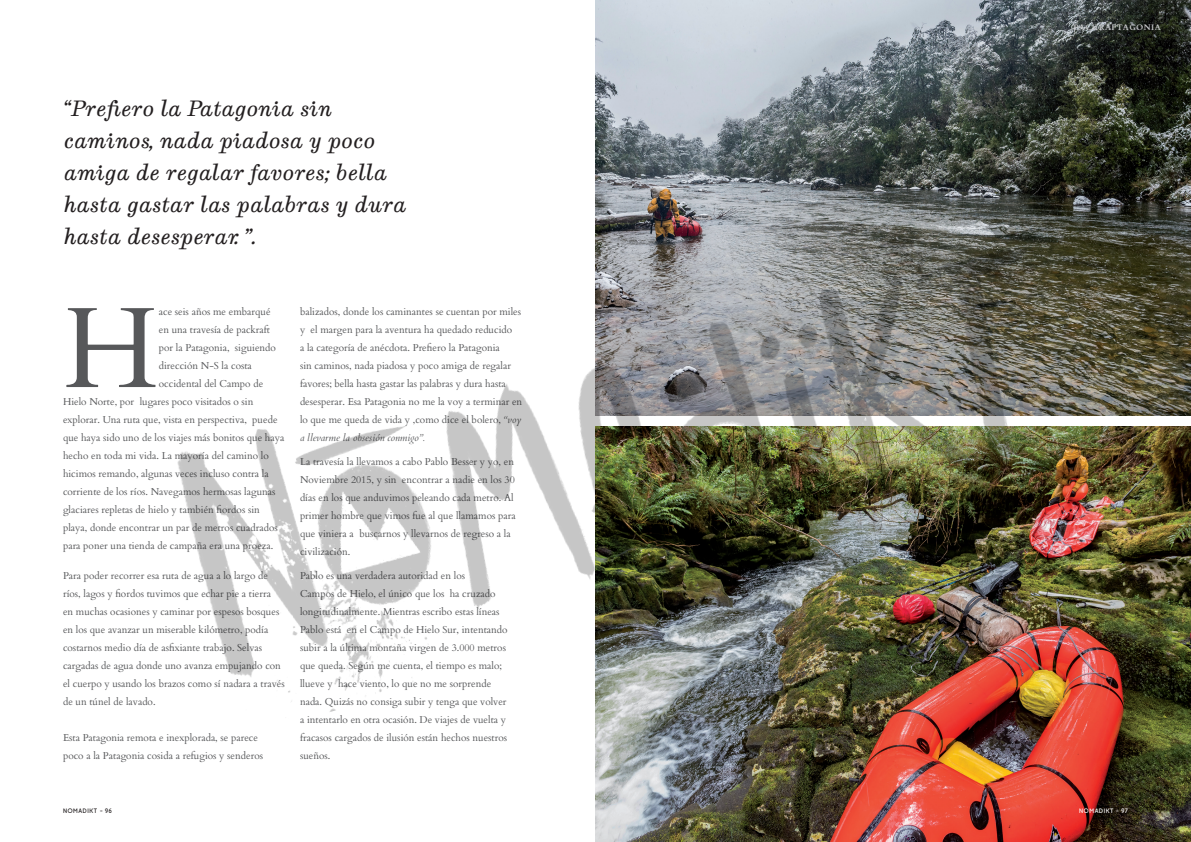
<style>
.page{position:relative;width:1191px;height:842px;background:#fff}
.page>*{position:absolute;margin:0;border:0;box-sizing:border-box;transform-origin:0 0}
.Body_text{font:114.6px "Cardo";color:#57585a}
.Pull-Out_Quote{font:italic 21px/32px "Munson";color:#231f20}
.Body_text-2{font:10px/18px "Cardo";color:#57585a}
.List_Paragraph{font:700 8px "Cardo";letter-spacing:.05em;color:#c7c8ca}
.t1{font:6px "Picadilly";letter-spacing:.1em;color:#231f20}
.t2{font:6px "Picadilly";letter-spacing:.1em;color:#fff}
.s1{font-style:italic}
</style>
<div class="page">
<img style="left:595px;top:0;width:596px;height:842px">
<img style="left:177px;top:120px;width:1014px;height:646px">
<p class="Pull-Out_Quote" style="left:64px;top:93px;width:344px">“Prefiero la Patagonia sin caminos, nada piadosa y poco amiga de regalar favores; bella hasta gastar las palabras y dura hasta desesperar. ”.</p>
<p class="Body_text" style="left:63px;top:256px;width:97px">H</p>
<p class="Body_text-2" style="left:159px;top:302px;width:113px">ace seis años me embarqué</p>
<p class="Body_text-2" style="left:159px;top:320px;width:113px">en una travesía de packraft</p>
<p class="Body_text-2" style="left:159px;top:338px;width:119px">por la Patagonia, siguiendo</p>
<p class="Body_text-2" style="left:159px;top:356px;width:95px">dirección N-S la costa</p>
<p class="Body_text-2" style="left:159px;top:374px;width:106px">occidental del Campo de</p>
<p class="Body_text-2" style="left:63px;top:392px;width:192px">Hielo Norte, por lugares poco visitados o sin</p>
<p class="Body_text-2" style="left:63px;top:410px;width:216px">explorar. Una ruta que, vista en perspectiva, puede</p>
<p class="Body_text-2" style="left:63px;top:428px;width:223px">que haya sido uno de los viajes más bonitos que haya</p>
<p class="Body_text-2" style="left:63px;top:446px;width:207px">hecho en toda mi vida. La mayoría del camino lo</p>
<p class="Body_text-2" style="left:63px;top:464px;width:207px">hicimos remando, algunas veces incluso contra la</p>
<p class="Body_text-2" style="left:63px;top:482px;width:214px">corriente de los ríos. Navegamos hermosas lagunas</p>
<p class="Body_text-2" style="left:63px;top:500px;width:198px">glaciares repletas de hielo y también fiordos sin</p>
<p class="Body_text-2" style="left:63px;top:518px;width:216px">playa, donde encontrar un par de metros cuadrados</p>
<p class="Body_text-2" style="left:63px;top:536px;width:212px">para poner una tienda de campaña era una proeza.</p>
<p class="Body_text-2" style="left:63px;top:566px;width:223px">Para poder recorrer esa ruta de agua a lo largo de ríos, lagos y fiordos tuvimos que echar pie a tierra<br>en muchas ocasiones y caminar por espesos bosques en los que avanzar un miserable kilómetro, podía costarnos medio día de asfixiante trabajo. Selvas cargadas de agua donde uno avanza empujando con el cuerpo y usando los brazos como sí nadara a través de un túnel de lavado.</p>
<p class="Body_text-2" style="left:63px;top:728px;width:202px">Esta Patagonia remota e inexplorada, se parece poco a la Patagonia cosida a refugios y senderos</p>
<p class="Body_text-2" style="left:300px;top:302px;width:224px">balizados, donde los caminantes se cuentan por miles y el margen para la aventura ha quedado reducido<br>a la categoría de anécdota. Prefiero la Patagonia<br>sin caminos, nada piadosa y poco amiga de regalar favores; bella hasta gastar las palabras y dura hasta desesperar. Esa Patagonia no me la voy a terminar en lo que me queda de vida y ,como dice el bolero, <span class="s1">“voy a llevarme la obsesión conmigo”.</span></p>
<p class="Body_text-2" style="left:300px;top:452px;width:217px">La travesía la llevamos a cabo Pablo Besser y yo, en Noviembre 2015, y sin encontrar a nadie en los 30 días en los que anduvimos peleando cada metro. Al primer hombre que vimos fue al que llamamos para que viniera a buscarnos y llevarnos de regreso a la civilización.</p>
<p class="Body_text-2" style="left:300px;top:566px;width:209px">Pablo es una verdadera autoridad en los<br>Campos de Hielo, el único que los ha cruzado longitudinalmente. Mientras escribo estas líneas Pablo está en el Campo de Hielo Sur, intentando subir a la última montaña virgen de 3.000 metros que queda. Según me cuenta, el tiempo es malo; llueve y hace viento, lo que no me sorprende nada. Quizás no consiga subir y tenga que volver a intentarlo en otra ocasión. De viajes de vuelta y fracasos cargados de ilusión están hechos nuestros sueños.</p>
<p class="List_Paragraph" style="left:1073px;top:21px;width:89px">PACKRAFTAGONIA</p>
<p class="t1" style="left:63px;top:807px;width:50px">NOMADIKT - 96</p>
<p class="t2" style="left:1079px;top:807px;width:50px">NOMADIKT - 97</p>
</div>
